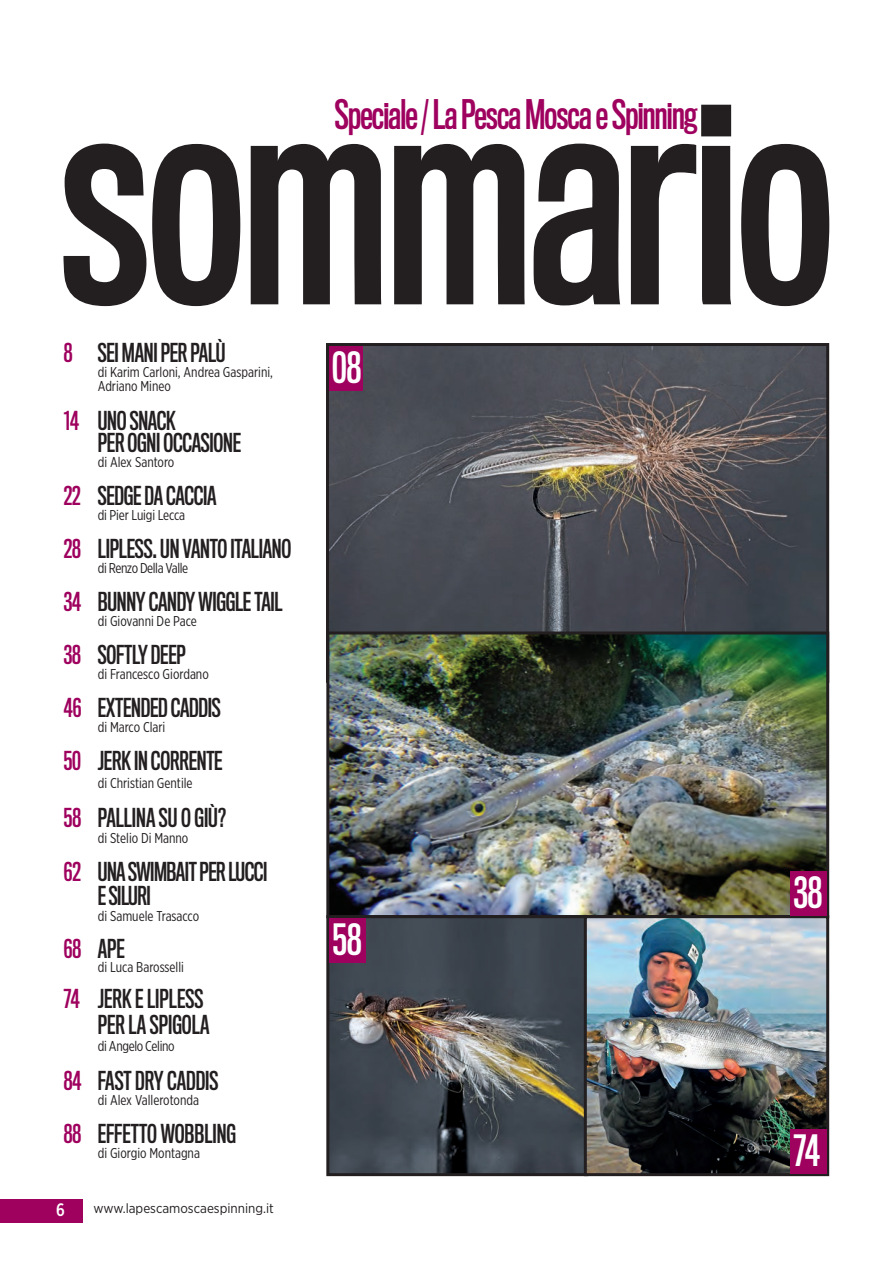
<style>
.page{position:relative;width:893px;height:1263px;background:#fff}
.page>*{position:absolute;margin:0;border:0;box-sizing:border-box;transform-origin:0 0}
.t1{font:288px "Titling Gothic FB Comp Standard";letter-spacing:-.01em;color:#231f20}
.t2{font:39.75px "Titling Gothic FB Comp Standard";color:#fff}
.t3{font:37.5px "Titling Gothic FB Comp Standard";letter-spacing:-.02em;color:#9e015e}
.t4{font:24px/22.4px "Titling Gothic FB Comp Standard";letter-spacing:-.01em;color:#231f20}
.t5{font:500 18px "Gotham X Narrow";color:#fff}
.t6{font:14.25px/14.2px "Gotham X Narrow";color:#231f20}
.t7{font:14.25px "Gotham X Narrow";letter-spacing:-.03em;color:#231f20}
.t8{font:14.25px "Gotham X Narrow";letter-spacing:-.025em;color:#231f20}
.t9{font:13.5px "Gotham Narrow";color:#231f20}
.s1{color:#9e015e}
</style>
<div class="page">
<div style="left:0;top:1199px;width:83px;height:23px;background:#9e015e"></div>
<img style="left:330px;top:347px;width:495px;height:284px">
<div style="left:326px;top:343px;width:503px;height:340px;border:3px solid #231f20"></div>
<img style="left:330px;top:635px;width:495px;height:279px">
<div style="left:326px;top:631px;width:503px;height:287px;border:3px solid #231f20"></div>
<img style="left:330px;top:919px;width:254px;height:253px">
<div style="left:326px;top:915px;width:262px;height:261px;border:3px solid #231f20"></div>
<img style="left:588px;top:919px;width:237px;height:253px">
<div style="left:584px;top:915px;width:245px;height:261px;border:3px solid #231f20"></div>
<div style="left:329px;top:346px;width:34px;height:44px;background:#9e015e"></div>
<div style="left:790px;top:871px;width:36px;height:44px;background:#9e015e"></div>
<div style="left:790px;top:1129px;width:36px;height:44px;background:#9e015e"></div>
<div style="left:329px;top:918px;width:37px;height:44px;background:#9e015e"></div>
<h3 class="t3" style="left:335px;top:95px;width:364px">Speciale / La Pesca Mosca e Spinning</h3>
<h1 class="t1" style="left:60px;top:36px;width:776px">sommario</h1>
<p class="t4" style="left:64px;top:343px;width:163px"><span class="s1">8</span> SEI MANI PER PALÙ</p>
<p class="t6" style="left:98px;top:366px;width:177px">di Karim Carloni, Andrea Gasparini,<br>Adriano Mineo</p>
<p class="t4" style="left:98px;top:410px;width:145px;text-indent:-34px"><span class="s1">14</span> UNO SNACK<br>PER OGNI OCCASIONE</p>
<p class="t6" style="left:98px;top:455px;width:78px">di Alex Santoro</p>
<p class="t4" style="left:64px;top:486px;width:154px"><span class="s1">22</span> SEDGE DA CACCIA</p>
<p class="t6" style="left:98px;top:508px;width:89px">di Pier Luigi Lecca</p>
<p class="t4" style="left:64px;top:539px;width:229px"><span class="s1">28</span> LIPLESS. UN VANTO ITALIANO</p>
<p class="t7" style="left:98px;top:563px;width:92px">di Renzo Della Valle</p>
<p class="t4" style="left:64px;top:592px;width:220px"><span class="s1">34</span> BUNNY CANDY WIGGLE TAIL</p>
<p class="t6" style="left:98px;top:615px;width:101px">di Giovanni De Pace</p>
<p class="t4" style="left:64px;top:645px;width:123px"><span class="s1">38</span> SOFTLY DEEP</p>
<p class="t6" style="left:98px;top:668px;width:112px">di Francesco Giordano</p>
<p class="t4" style="left:64px;top:698px;width:159px"><span class="s1">46</span> EXTENDED CADDIS</p>
<p class="t6" style="left:98px;top:721px;width:69px">di Marco Clari</p>
<p class="t4" style="left:64px;top:751px;width:160px"><span class="s1">50</span> JERK IN CORRENTE</p>
<p class="t6" style="left:98px;top:777px;width:96px">di Christian Gentile</p>
<p class="t4" style="left:64px;top:807px;width:164px"><span class="s1">58</span> PALLINA SU O GIÙ?</p>
<p class="t6" style="left:98px;top:831px;width:92px">di Stelio Di Manno</p>
<p class="t4" style="left:98px;top:861px;width:171px;line-height:23.9px;text-indent:-34px"><span class="s1">62</span> UNA SWIMBAIT PER LUCCI<br>E SILURI</p>
<p class="t6" style="left:98px;top:910px;width:103px">di Samuele Trasacco</p>
<p class="t4" style="left:64px;top:938px;width:63px"><span class="s1">68</span> APE</p>
<p class="t6" style="left:98px;top:961px;width:88px">di Luca Barosselli</p>
<p class="t4" style="left:64px;top:987px;width:147px;line-height:25.3px;text-align:right"><span class="s1">74</span> JERK E LIPLESS<br>PER LA SPIGOLA</p>
<p class="t8" style="left:98px;top:1041px;width:78px">di Angelo Celino</p>
<p class="t4" style="left:64px;top:1070px;width:156px"><span class="s1">84</span> FAST DRY CADDIS</p>
<p class="t6" style="left:98px;top:1093px;width:103px">di Alex Vallerotonda</p>
<p class="t4" style="left:64px;top:1123px;width:174px"><span class="s1">88</span> EFFETTO WOBBLING</p>
<p class="t6" style="left:98px;top:1146px;width:104px">di Giorgio Montagna</p>
<h2 class="t2" style="left:332px;top:346px;width:31px">08</h2>
<h2 class="t2" style="left:794px;top:871px;width:30px">38</h2>
<h2 class="t2" style="left:333px;top:918px;width:30px">58</h2>
<h2 class="t2" style="left:794px;top:1129px;width:28px">74</h2>
<p class="t5" style="left:56px;top:1203px;width:10px">6</p>
<p class="t9" style="left:93px;top:1204px;width:182px">www.lapescamoscaespinning.it</p>
</div>
